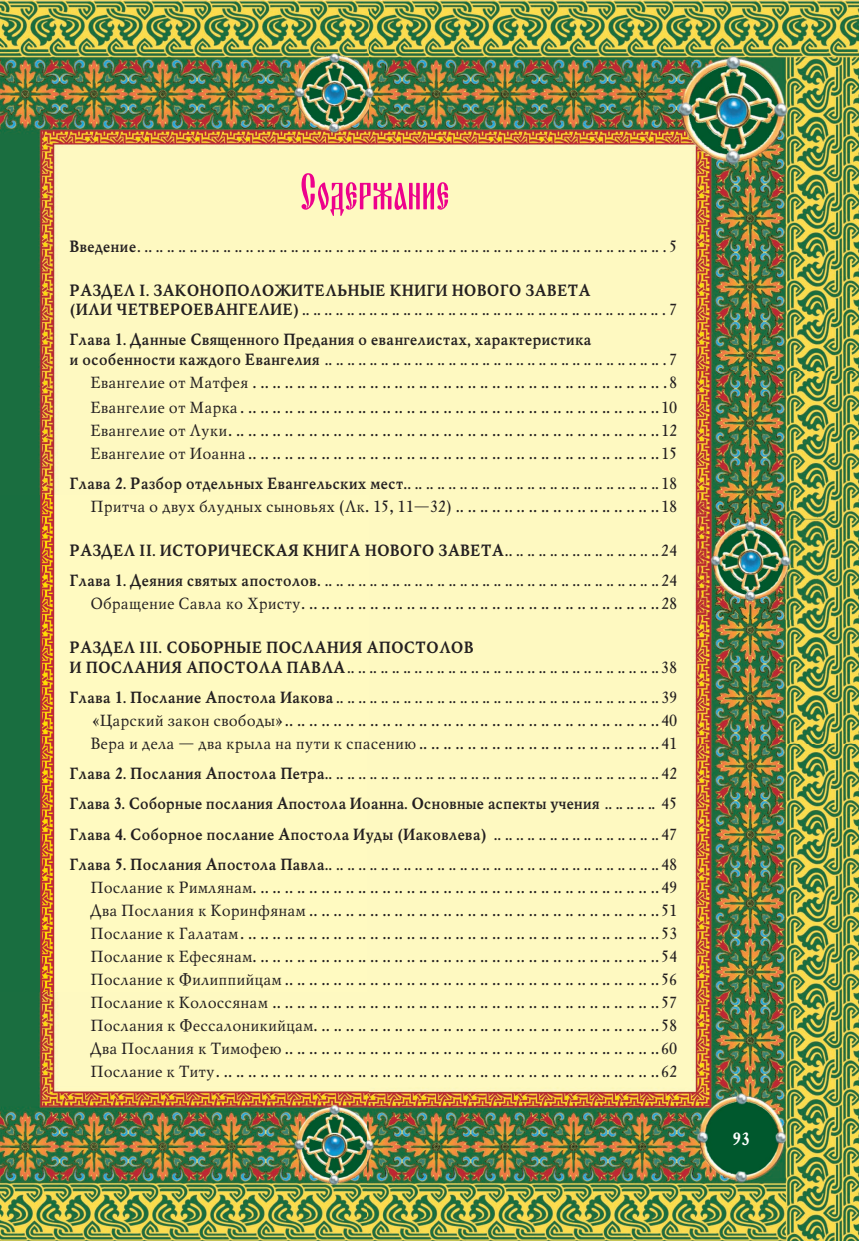
<style>
.page{position:relative;width:859px;height:1241px;background:#fff}
.page>*{position:absolute;margin:0;border:0;box-sizing:border-box;transform-origin:0 0}
.t1{font:52.5px "Blagovest One";color:#ed028c}
.t2{font:700 17.5px "Mysl";color:#fff}
.t3{font:16.1px/23.1px "Mysl";color:#231f20}
.t4{font:700 16.1px/30.1px "Mysl";color:#231f20}
.s1{font-weight:400}
.s2{font-weight:700}
</style>
<div class="page">
<img style="left:0;top:0;width:858px;height:1240px">
<h1 class="t1" style="left:300px;top:164px;width:151px">Содержание</h1>
<p class="t4" style="left:69px;top:231px;width:609px">Введение . .. .. .. .. .. .. .. .. .. .. .. .. .. .. .. .. .. .. .. .. .. .. .. .. .. .. .. .. .. .. .. .. .. .. .. .. .. .. .. .. .. .. .. .. .. .. . <span class="s1">5</span></p>
<p class="t4" style="left:70px;top:280px;width:609px;line-height:19.6px">РАЗДЕЛ I. ЗАКОНОПОЛОЖИТЕЛЬНЫЕ КНИГИ НОВОГО ЗАВЕТА<br>(ИЛИ ЧЕТВЕРОЕВАНГЕЛИЕ) .. .. .. .. .. .. .. .. .. .. .. .. .. .. .. .. .. .. .. .. .. .. .. .. .. .. .. .. .. .. .. .. . <span class="s1">7</span></p>
<p class="t4" style="left:69px;top:330px;width:609px;line-height:19.6px">Глава 1. Данные Священного Предания о евангелистах, характеристика<br>и особенности каждого Евангелия .. .. .. .. .. .. .. .. .. .. .. .. .. .. .. .. .. .. .. .. .. .. .. .. .. .. .. .. .. .. . <span class="s1">7</span></p>
<p class="t3" style="left:90px;top:371px;width:588px;line-height:24.8px">Евангелие от Матфея . .. .. .. .. .. .. .. .. .. .. .. .. .. .. .. .. .. .. .. .. .. .. .. .. .. .. .. .. .. .. .. .. .. . 8<br>Евангелие от Марка . .. .. .. .. .. .. .. .. .. .. .. .. .. .. .. .. .. .. .. .. .. .. .. .. .. .. .. .. .. .. .. .. .. ..10</p>
<p class="t3" style="left:90px;top:420px;width:588px">Евангелие от Луки . .. .. .. .. .. .. .. .. .. .. .. .. .. .. .. .. .. .. .. .. .. .. .. .. .. .. .. .. .. .. .. .. .. .. ..12<br>Евангелие от Иоанна .. .. .. .. .. .. .. .. .. .. .. .. .. .. .. .. .. .. .. .. .. .. .. .. .. .. .. .. .. .. .. .. .. ..15</p>
<p class="t4" style="left:69px;top:472px;width:609px;line-height:23.1px;text-align:right">Глава 2. Разбор отдельных Евангельских мест.. .. .. .. .. .. .. .. .. .. .. .. .. .. .. .. .. .. .. .. .. .. .. <span class="s1">18<br>Притча о двух блудных сыновьях (Лк. 15, 11—32) .. .. .. .. .. .. .. .. .. .. .. .. .. .. .. .. ..18</span></p>
<p class="t4" style="left:69px;top:535px;width:609px">РАЗДЕЛ II. ИСТОРИЧЕСКАЯ КНИГА НОВОГО ЗАВЕТА.. .. .. .. .. .. .. .. .. .. .. .. .. ..<span class="s1">24<br></span>Глава 1. Деяния святых апостолов . .. .. .. .. .. .. .. .. .. .. .. .. .. .. .. .. .. .. .. .. .. .. .. .. .. .. .. .. .. .. <span class="s1">24</span></p>
<p class="t3" style="left:90px;top:593px;width:588px">Обращение Савла ко Христу . .. .. .. .. .. .. .. .. .. .. .. .. .. .. .. .. .. .. .. .. .. .. .. .. .. .. .. .. ..28</p>
<p class="t4" style="left:70px;top:638px;width:609px;line-height:19.6px">РАЗДЕЛ III. СОБОРНЫЕ ПОСЛАНИЯ АПОСТОЛОВ<br>И ПОСЛАНИЯ АПОСТОЛА ПАВЛА.. .. .. .. .. .. .. .. .. .. .. .. .. .. .. .. .. .. .. .. .. .. .. .. .. .. .. ..<span class="s1">38</span></p>
<p class="t3" style="left:90px;top:687px;width:588px;text-align:justify;text-indent:-21px"><span class="s2">Глава 1. Послание Апостола Иакова .. .. .. .. .. .. .. .. .. .. .. .. .. .. .. .. .. .. .. .. .. .. .. .. .. .. .. .. ..</span> 39 «Царский закон свободы».. .. .. .. .. .. .. .. .. .. .. .. .. .. .. .. .. .. .. .. .. .. .. .. .. .. .. .. .. .. ..40<br>Вера и дела — два крыла на пути к спасению .. .. .. .. .. .. .. .. .. .. .. .. .. .. .. .. .. .. .. ..41</p>
<p class="t4" style="left:69px;top:758px;width:609px;text-align:justify">Глава 2. Послания Апостола Петра.. .. .. .. .. .. .. .. .. .. .. .. .. .. .. .. .. .. .. .. .. .. .. .. .. .. .. .. .. .. <span class="s1">42<br></span>Глава 3. Соборные послания Апостола Иоанна. Основные аспекты учения .. .. .. .. .. <span class="s1">45<br></span>Глава 4. Соборное послание Апостола Иуды (Иаковлева) .. .. .. .. .. .. .. .. .. .. .. .. .. .. .. <span class="s1">47<br></span>Глава 5. Послания Апостола Павла.. .. .. .. .. .. .. .. .. .. .. .. .. .. .. .. .. .. .. .. .. .. .. .. .. .. .. .. .. .. <span class="s1">48</span></p>
<p class="t3" style="left:90px;top:876px;width:588px;text-align:justify">Послание к Римлянам. .. .. .. .. .. .. .. .. .. .. .. .. .. .. .. .. .. .. .. .. .. .. .. .. .. .. .. .. .. .. .. .. ..49<br>Два Послания к Коринфянам .. .. .. .. .. .. .. .. .. .. .. .. .. .. .. .. .. .. .. .. .. .. .. .. .. .. .. .. ..51<br>Послание к Галатам . .. .. .. .. .. .. .. .. .. .. .. .. .. .. .. .. .. .. .. .. .. .. .. .. .. .. .. .. .. .. .. .. .. ..53<br>Послание к Ефесянам. .. .. .. .. .. .. .. .. .. .. .. .. .. .. .. .. .. .. .. .. .. .. .. .. .. .. .. .. .. .. .. .. ..54<br>Послание к Филиппийцам .. .. .. .. .. .. .. .. .. .. .. .. .. .. .. .. .. .. .. .. .. .. .. .. .. .. .. .. .. .. ..56<br>Послание к Колоссянам .. .. .. .. .. .. .. .. .. .. .. .. .. .. .. .. .. .. .. .. .. .. .. .. .. .. .. .. .. .. .. ..57<br>Послания к Фессалоникийцам. .. .. .. .. .. .. .. .. .. .. .. .. .. .. .. .. .. .. .. .. .. .. .. .. .. .. .. ..58<br>Два Послания к Тимофею .. .. .. .. .. .. .. .. .. .. .. .. .. .. .. .. .. .. .. .. .. .. .. .. .. .. .. .. .. .. ..60<br>Послание к Титу . .. .. .. .. .. .. .. .. .. .. .. .. .. .. .. .. .. .. .. .. .. .. .. .. .. .. .. .. .. .. .. .. .. .. .. ..62</p>
<p class="t2" style="left:732px;top:1128px;width:19px">93</p>
</div>
